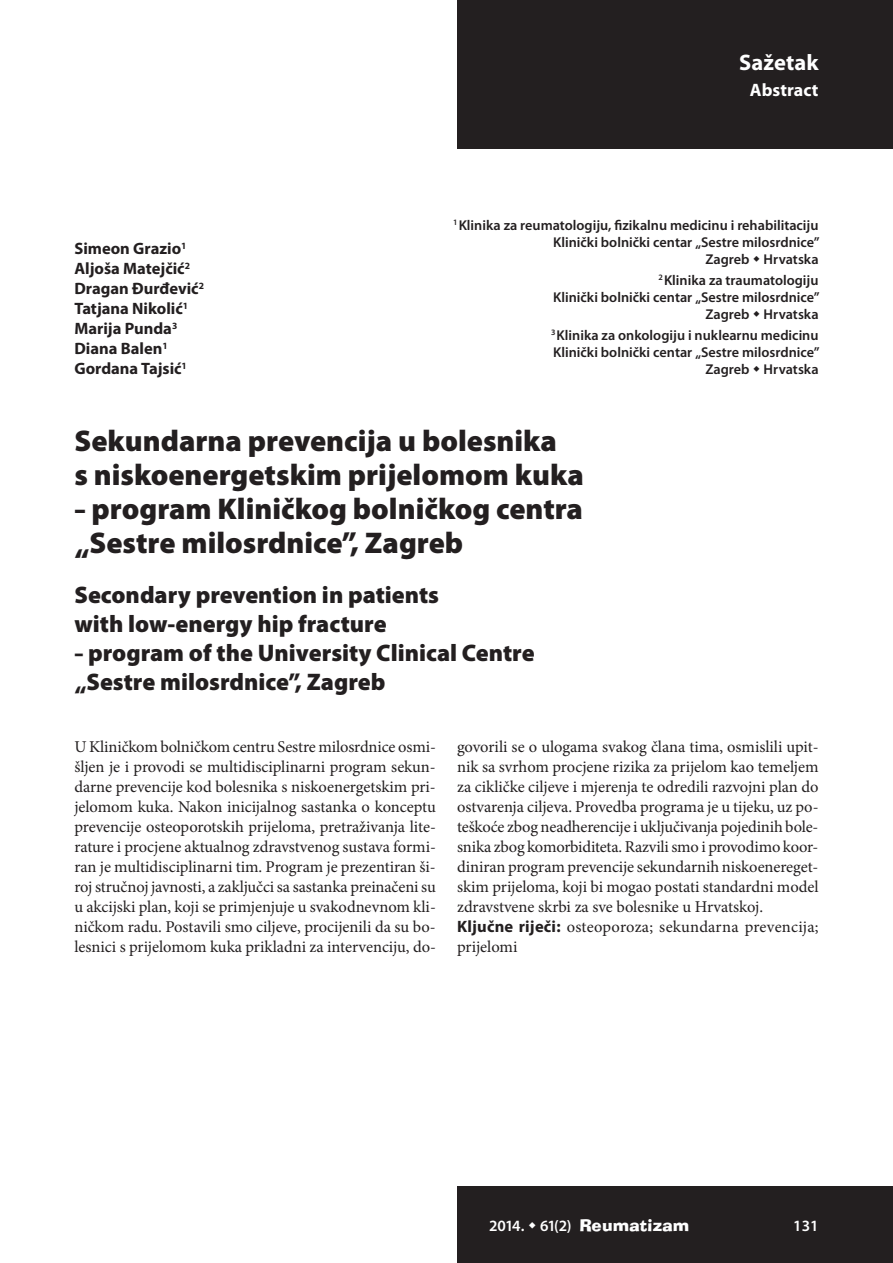
<style>
.page{position:relative;width:893px;height:1263px;background:#fff}
.page>*{position:absolute;margin:0;border:0;box-sizing:border-box;transform-origin:0 0}
.t1{font:900 30.15px "Myriad Pro";color:#231f20}
.t2{font:900 30px/34px "Myriad Pro";color:#231f20}
.t3{font:900 30px "Myriad Pro";color:#231f20;scale:.75 1}
.t4{font:900 24.15px "Myriad Pro";color:#231f20}
.t5{font:900 24px/29px "Myriad Pro";color:#231f20}
.t6{font:900 24px "Myriad Pro";color:#231f20;scale:.75 1}
.t7{font:700 22.5px "Myriad Pro";letter-spacing:.005em;color:#fff}
.t8{font:700 18px "Myriad Pro";letter-spacing:.005em;color:#fff}
.t9{font:16.5px/20px "Minion Pro";letter-spacing:-.005em;color:#231f20;text-align:justify}
.t10{font:700 16.5px/20px "Myriad Pro";color:#231f20}
.t11{font:600 15.75px "Myriad Pro";letter-spacing:-.025em;color:#fff}
.t12{font:600 14.25px/17px "Myriad Pro";color:#231f20}
.s1{font-family:"Myriad Pro";font-weight:700}
.s2{font-family:"Ad Lib BT";font-weight:400;font-size:16.35px}
</style>
<div class="page">
<div style="left:457px;top:1186px;width:436px;height:77px;background:#231f20"></div>
<div style="left:457px;top:0;width:436px;height:149px;background:#231f20"></div>
<p class="t10" style="left:74px;top:240px;width:131px">Simeon Grazio<sup>1<br></sup>Aljoša Matejčić<sup>2<br></sup>Dragan Đurđević<sup>2<br></sup>Tatjana Nikolić<sup>1<br></sup>Marija Punda<sup>3<br></sup>Diana Balen<sup>1<br></sup>Gordana Tajsić<sup>1</sup></p>
<h3 class="t7" style="left:739px;top:54px;width:81px">Sažetak</h3>
<p class="t8" style="left:750px;top:83px;width:70px">Abstract</p>
<p class="t12" style="left:553px;top:217px;width:267px;text-indent:-100px"><sup>1</sup> Klinika za reumatologiju, fizikalnu medicinu i rehabilitaciju<br>Klinički bolnički centar</p>
<p class="t12" style="left:695px;top:243px;width:7px">“</p>
<p class="t12" style="left:701px;top:234px;width:120px;text-align:center">Sestre milosrdnice”<br>Zagreb Hrvatska</p>
<p class="t12" style="left:553px;top:273px;width:267px;text-indent:105px"><sup>2</sup> Klinika za traumatologiju<br>Klinički bolnički centar</p>
<p class="t12" style="left:695px;top:298px;width:7px">“</p>
<p class="t12" style="left:701px;top:290px;width:120px;text-align:center">Sestre milosrdnice”<br>Zagreb Hrvatska</p>
<p class="t12" style="left:551px;top:328px;width:269px"><sup>3</sup> Klinika za onkologiju i nuklearnu medicinu<br>Klinički bolnički centar</p>
<p class="t12" style="left:695px;top:353px;width:7px">“</p>
<p class="t12" style="left:701px;top:345px;width:120px;text-align:center">Sestre milosrdnice”<br>Zagreb Hrvatska</p>
<h2 class="t2" style="left:74px;top:426px;width:511px">Sekundarna prevencija u bolesnika<br>s niskoenergetskim prijelomom kuka</h2>
<h2 class="t3" style="left:74px;top:497px;width:680px">– program Kliničkog bolničkog centra</h2>
<h1 class="t1" style="left:74px;top:548px;width:16px">“</h1>
<h2 class="t2" style="left:89px;top:528px;width:375px">Sestre milosrdnice”, Zagreb</h2>
<h3 class="t5" style="left:74px;top:582px;width:366px">Secondary prevention in patients with low-energy hip fracture</h3>
<h3 class="t6" style="left:74px;top:644px;width:615px">– program of the University Clinical Centre</h3>
<h3 class="t4" style="left:74px;top:686px;width:13px">“</h3>
<h3 class="t5" style="left:86px;top:669px;width:301px">Sestre milosrdnice”, Zagreb</h3>
<p class="t9" style="left:74px;top:738px;width:363px">U Kliničkom bolničkom centru Sestre milosrdnice osmi&shy;šljen je i provodi se multidisciplinarni program sekun&shy;darne prevencije kod bolesnika s niskoenergetskim pri&shy;jelomom kuka. Nakon inicijalnog sastanka o konceptu prevencije osteoporotskih prijeloma, pretraživanja lite&shy;rature i procjene aktualnog zdravstvenog sustava formi&shy;ran je multidisciplinarni tim. Program je prezentiran ši&shy;roj stručnoj javnosti, a zaključci sa sastanka preinačeni su u akcijski plan, koji se primjenjuje u svakodnevnom kli&shy;ničkom radu. Postavili smo ciljeve, procijenili da su bo&shy;lesnici s prijelomom kuka prikladni za intervenciju, do-</p>
<p class="t9" style="left:457px;top:738px;width:363px;text-align:left">govorili se o ulogama svakog člana tima, osmislili upit&shy;nik sa svrhom procjene rizika za prijelom kao temeljem za cikličke ciljeve i mjerenja te odredili razvojni plan do ostvarenja ciljeva. Provedba programa je u tijeku, uz po&shy;teškoće zbog neadherencije i uključivanja pojedinih bole&shy;snika zbog komorbiditeta. Razvili smo i provodimo koor&shy;diniran program prevencije sekundarnih niskoenereget&shy;skim prijeloma, koji bi mogao postati standardni model zdravstvene skrbi za sve bolesnike u Hrvatskoj.<br><span class="s1">Ključne riječi:</span> osteoporoza; sekundarna prevencija; prijelomi</p>
<p class="t11" style="left:489px;top:1220px;width:202px">2014. 61(2) <span class="s2">Reumatizam</span></p>
<p class="t11" style="left:793px;top:1220px;width:27px">131</p>
</div>
